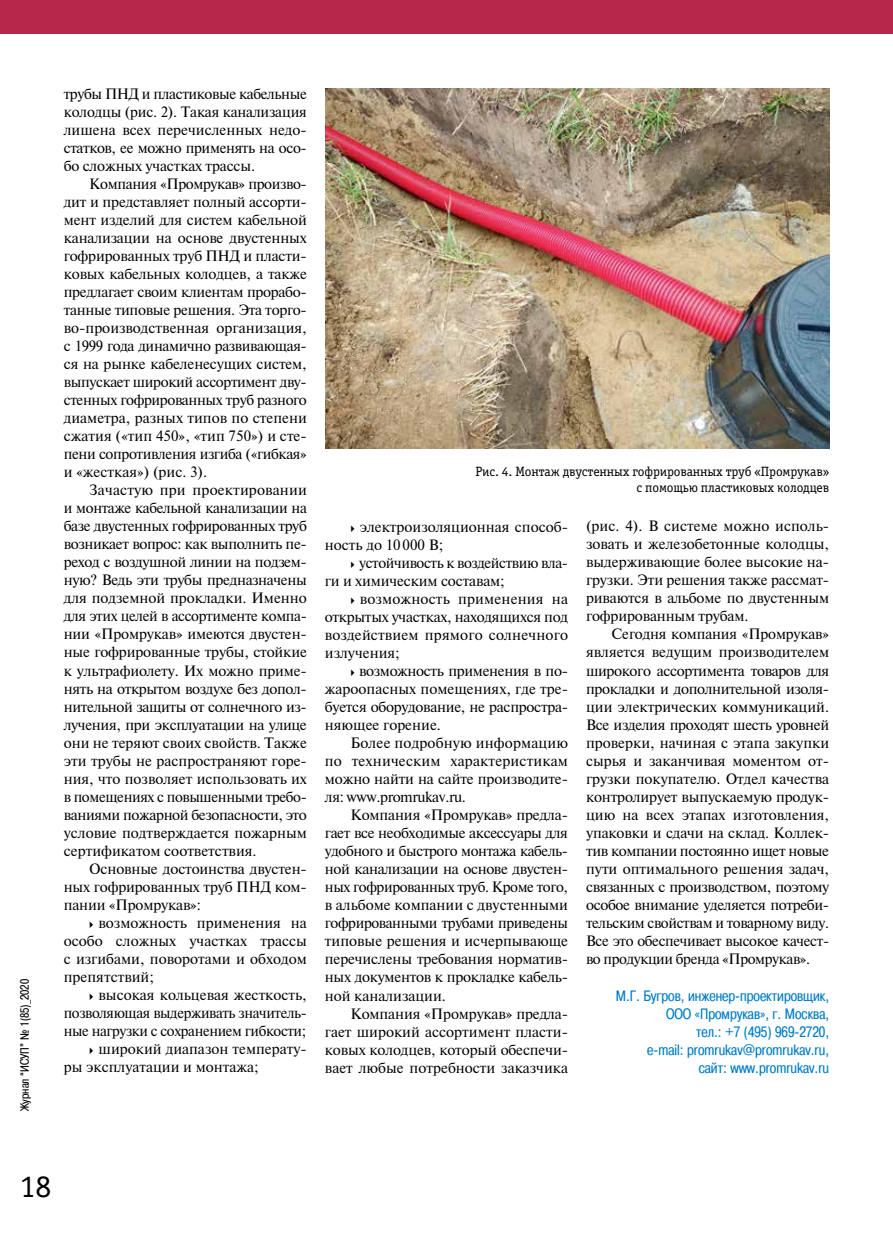
<style>
.page{position:relative;width:893px;height:1234px;background:#fff}
.page>*{position:absolute;margin:0;border:0;box-sizing:border-box;transform-origin:0 0}
.t1{font:31.5px "Officina Serif C";color:#000}
.t2{font:15px/18px "Newton";letter-spacing:-.01em;color:#000;text-align:justify}
.t3{font:15px/18px "Pragmatica Cond C";color:#007dc5;text-align:right}
.t4{font:13.5px/16.2px "Officina Serif C";letter-spacing:-.01em;color:#000;text-align:right}
.t5{font:12px "Pragmatica Cond C";color:#000}
</style>
<div class="page">
<div style="left:0;top:0;width:893px;height:34px;background:#b7274c"></div>
<img style="left:325px;top:88px;width:504px;height:360px">
<p class="t5" style="left:18px;top:1110px;width:134px;rotate:-90deg">Журнал “ИСУП” № 1(85)_2020</p>
<p class="t2" style="left:64px;top:84px;width:245px">трубы ПНД и пластиковые кабельные колодцы (рис. 2). Такая канализация лишена всех перечисленных недо‑ статков, ее можно применять на осо‑ бо сложных участках трассы.</p>
<p class="t2" style="left:64px;top:174px;width:245px;text-indent:26px">Компания «Промрукав» произво‑ дит и представляет полный ассорти‑ мент изделий для систем кабельной канализации на основе двустенных гофрированных труб ПНД и пласти‑ ковых кабельных колодцев, а также предлагает своим клиентам прорабо‑ танные типовые решения. Эта торго‑ во‑производственная организация, с 1999 года динамично развивающая‑ ся на рынке кабеленесущих систем, выпускает широкий ассортимент дву‑ стенных гофрированных труб разного диаметра, разных типов по степени сжатия («тип 450», «тип 750») и сте‑ пени сопротивления изгиба («гибкая» и «жесткая») (рис. 3).</p>
<p class="t2" style="left:64px;top:480px;width:245px;text-indent:26px">Зачастую при проектировании и монтаже кабельной канализации на базе двустенных гофрированных труб возникает вопрос: как выполнить пе‑ реход с воздушной линии на подзем‑ ную? Ведь эти трубы предназначены для подземной прокладки. Именно для этих целей в ассортименте компа‑ нии «Промрукав» имеются двустен‑ ные гофрированные трубы, стойкие к ультрафиолету. Их можно приме‑ нять на открытом воздухе без допол‑ нительной защиты от солнечного из‑ лучения, при эксплуатации на улице они не теряют своих свойств. Также эти трубы не распространяют горе‑ ния, что позволяет использовать их в помещениях с повышенными требо‑ ваниями пожарной безопасности, это условие подтверждается пожарным сертификатом соответствия.</p>
<p class="t2" style="left:64px;top:858px;width:245px;text-indent:26px">Основные достоинства двустен‑ ных гофрированных труб ПНД ком‑ пании «Промрукав»:</p>
<p class="t2" style="left:64px;top:912px;width:245px;text-indent:35px">возможность применения на особо сложных участках трассы с изгибами, поворотами и обходом препятствий;</p>
<p class="t2" style="left:99px;top:984px;width:210px">высокая кольцевая жесткость,</p>
<p class="t2" style="left:64px;top:1002px;width:245px">позволяющая выдерживать значитель‑</p>
<p class="t2" style="left:64px;top:1020px;width:244px">ные нагрузки с сохранением гибкости;</p>
<p class="t2" style="left:99px;top:1038px;width:210px">широкий диапазон температу‑</p>
<p class="t2" style="left:64px;top:1056px;width:197px">ры эксплуатации и монтажа;</p>
<p class="t4" style="left:475px;top:463px;width:355px">Рис. 4. Монтаж двустенных гофрированных труб «Промрукав» с помощью пластиковых колодцев</p>
<p class="t2" style="left:325px;top:517px;width:245px;text-indent:35px">электроизоляционная способ‑ ность до 10000 В;</p>
<p class="t2" style="left:325px;top:553px;width:245px;text-indent:34px">устойчивость к воздействию вла‑ ги и химическим составам;</p>
<p class="t2" style="left:325px;top:589px;width:245px;text-indent:35px">возможность применения на открытых участках, находящихся под воздействием прямого солнечного излучения;</p>
<p class="t2" style="left:325px;top:661px;width:245px;text-indent:34px">возможность применения в по‑ жароопасных помещениях, где тре‑ буется оборудование, не распростра‑ няющее горение.</p>
<p class="t2" style="left:325px;top:733px;width:245px;text-indent:26px">Более подробную информацию по техническим характеристикам можно найти на сайте производите‑ ля: www.promrukav.ru.</p>
<p class="t2" style="left:325px;top:805px;width:245px;text-indent:26px">Компания «Промрукав» предла‑ гает все необходимые аксессуары для удобного и быстрого монтажа кабель‑ ной канализации на основе двустен‑ ных гофрированных труб. Кроме того, в альбоме компании с двустенными гофрированными трубами приведены типовые решения и исчерпывающе перечислены требования норматив‑ ных документов к прокладке кабель‑ ной канализации.</p>
<p class="t2" style="left:325px;top:1003px;width:245px;text-indent:26px">Компания «Промрукав» предла‑ гает широкий ассортимент пласти‑ ковых колодцев, который обеспечи‑ вает любые потребности заказчика</p>
<p class="t2" style="left:586px;top:516px;width:245px">(рис. 4). В системе можно исполь‑ зовать и железобетонные колодцы, выдерживающие более высокие на‑ грузки. Эти решения также рассмат‑ риваются в альбоме по двустенным гофрированным трубам.</p>
<p class="t2" style="left:586px;top:624px;width:245px;text-indent:26px">Сегодня компания «Промрукав» является ведущим производителем широкого ассортимента товаров для прокладки и дополнительной изоля‑ ции электрических коммуникаций.<br>Все изделия проходят шесть уровней проверки, начиная с этапа закупки сырья и заканчивая моментом от‑ грузки покупателю. Отдел качества контролирует выпускаемую продук‑ цию на всех этапах изготовления, упаковки и сдачи на склад. Коллек‑ тив компании постоянно ищет новые пути оптимального решения задач, связанных с производством, поэтому особое внимание уделяется потреби‑ тельским свойствам и товарному виду.<br>Все это обеспечивает высокое качест‑ во продукции бренда «Промрукав».</p>
<p class="t3" style="left:616px;top:986px;width:215px">М.Г. Бугров, инженер-проектировщик,<br>ООО «Промрукав», г. Москва,<br>тел.: +7 (495) 969‑2720,<br>e‑mail: promrukav@promrukav.ru, сайт: www.promrukav.ru</p>
<h1 class="t1" style="left:20px;top:1168px;width:33px">18</h1>
</div>
